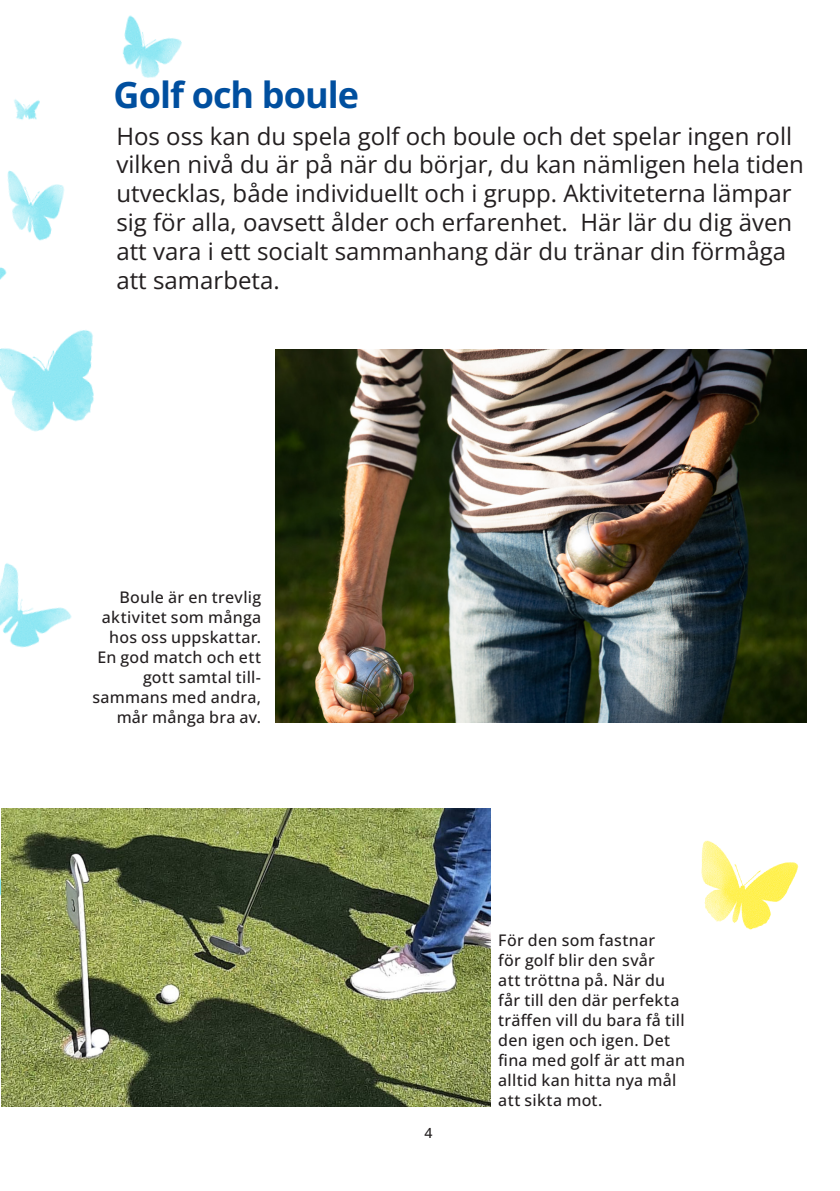
<style>
.page{position:relative;width:840px;height:1191px;background:#fff}
.page>*{position:absolute;margin:0;border:0;box-sizing:border-box;transform-origin:0 0}
.Mindre_rubrik_H3{font:700 36px "Open Sans";letter-spacing:-.03em;color:#004f9f}
.Punktlsta_fet_ingång_färg_1_P{font:24px/28.8px "Open Sans";color:#231f20}
.Bildtext_A_P{font:500 16px/20px "Open Sans";letter-spacing:.015em;color:#231f20;text-align:right}
.t1{font:500 14px "Open Sans";color:#231f20}
</style>
<div class="page">
<img style="left:0;top:15px;width:252px;height:1092px">
<img style="left:276px;top:349px;width:529px;height:373px">
<img style="left:2px;top:808px;width:488px;height:298px">
<img style="left:701px;top:840px;width:98px;height:90px">
<h3 class="Mindre_rubrik_H3" style="left:114px;top:70px;width:247px">Golf och boule</h3>
<p class="Punktlsta_fet_ingång_färg_1_P" style="left:116px;top:121px;width:688px">Hos oss kan du spela golf och boule och det spelar ingen roll vilken nivå du är på när du börjar, du kan nämligen hela tiden utvecklas, både individuellt och i grupp. Aktiviteterna lämpar sig för alla, oavsett ålder och erfarenhet. Här lär du dig även att vara i ett socialt sammanhang där du tränar din förmåga att samarbeta.</p>
<p class="Bildtext_A_P" style="left:92px;top:586px;width:170px">Boule är en trevlig aktivitet som många hos oss uppskattar.<br>En god match och ett gott samtal till&shy;sammans med andra, mår många bra av.</p>
<p class="t1" style="left:424px;top:1123px;width:10px">4</p>
<p class="Bildtext_A_P" style="left:498px;top:929px;width:188px;text-align:left">För den som fastnar<br>för golf blir den svår<br>att tröttna på. När du får till den där perfekta träffen vill du bara få till den igen och igen. Det fina med golf är att man alltid kan hitta nya mål att sikta mot.</p>
</div>
